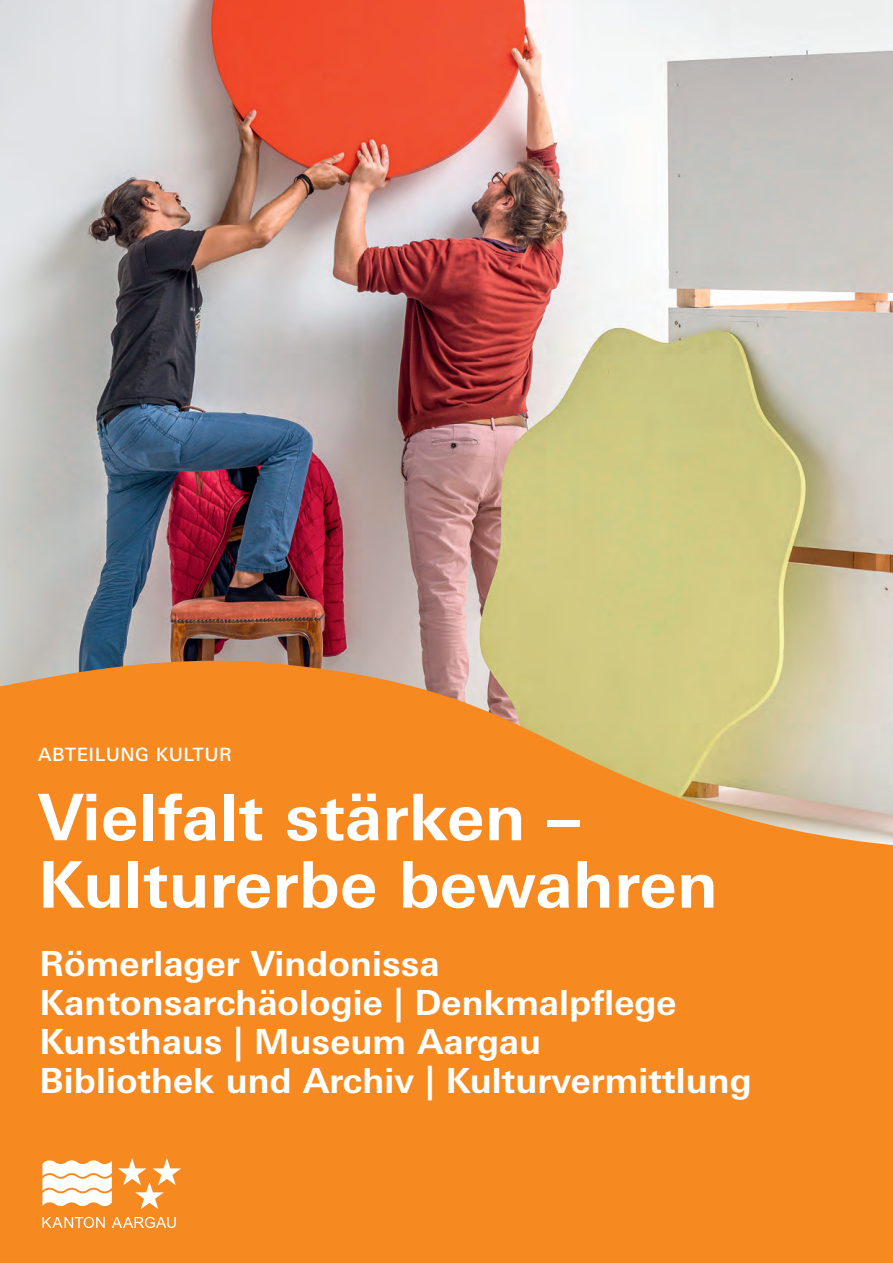
<style>
.page{position:relative;width:893px;height:1263px;background:#fff}
.page>*{position:absolute;margin:0;border:0;box-sizing:border-box;transform-origin:0 0}
.t1{font:700 64.2px/67.3px "Linotype Univers Basic";letter-spacing:.01em;color:#fff}
.t2{font:700 34.65px/39px "Linotype Univers Basic";letter-spacing:.005em;color:#fff}
.t3{font:500 18.3px "Linotype Univers Basic";letter-spacing:.03em;color:#fff}
</style>
<div class="page">
<img style="left:0;top:0;width:893px;height:647px">
<svg style="left:0;top:647px;width:893px;height:40px;background:#cbac7b"></svg>
<svg style="left:0;top:687px;width:893px;height:576px;background:#f28e29"></svg>
<svg style="left:118px;top:1158px;width:63px;height:51px"></svg>
<svg style="left:42px;top:1217px;width:63px;height:11px"></svg>
<svg style="left:112px;top:1217px;width:64px;height:11px"></svg>
<svg style="left:42px;top:1160px;width:70px;height:46px"></svg>
<p class="t3" style="left:38px;top:743px;width:195px">ABTEILUNG KULTUR</p>
<h1 class="t1" style="left:38px;top:783px;width:681px">Vielfalt stärken –<br>Kulturerbe bewahren</h1>
<p class="t2" style="left:39px;top:943px;width:714px">Römerlager Vindonissa<br>Kantonsarchäologie | Denkmalpflege<br>Kunsthaus | Museum Aargau<br>Bibliothek und Archiv | Kulturvermittlung</p>
</div>
